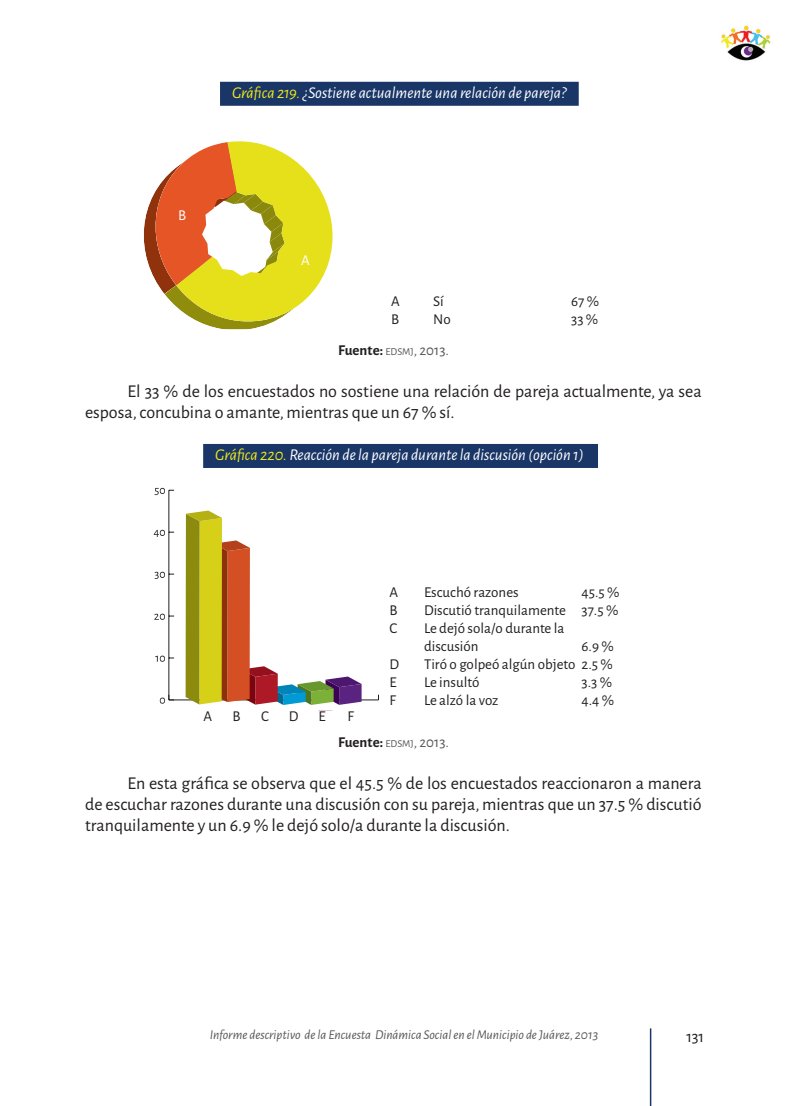
<style>
.page{position:relative;width:808px;height:1106px;background:#fff}
.page>*{position:absolute;margin:0;border:0;box-sizing:border-box;transform-origin:0 0}
.t1{font:18px/21px "Alegreya Sans";color:#231f20}
.t2{font:italic 16.5px "Alegreya Sans";color:#fff}
.t3{font:16.5px "Alegreya Sans";color:#231f20}
.t4{font:15px/18px "Alegreya Sans";color:#231f20}
.t5{font:700 15px "Alegreya Sans";color:#231f20}
.t6{font:15px "Alegreya Sans";color:#fff}
.t7{font:italic 13.5px "Alegreya Sans";color:#57585a}
.s1{color:#f1ea1a}
.s2{font-weight:400;font-size:10.5px;color:#57585a}
.s3{font-weight:400;color:#57585a}
</style>
<div class="page">
<hr style="left:650px;top:1028px;width:1px;height:78px;background:#193667">
<img style="left:721px;top:25px;width:50px;height:36px">
<div style="left:220px;top:82px;width:359px;height:24px;background:#193667"></div>
<div style="left:203px;top:444px;width:395px;height:24px;background:#193667"></div>
<svg style="left:143px;top:141px;width:190px;height:188px"></svg>
<hr style="left:169px;top:699px;width:209px;height:1px;background:#231f20">
<hr style="left:168px;top:490px;width:1px;height:210px;background:#231f20">
<svg style="left:160px;top:694px;width:14px;height:9px"></svg>
<svg style="left:155px;top:655px;width:19px;height:6px"></svg>
<svg style="left:154px;top:613px;width:20px;height:7px"></svg>
<svg style="left:155px;top:571px;width:19px;height:8px"></svg>
<svg style="left:154px;top:530px;width:20px;height:7px"></svg>
<svg style="left:155px;top:488px;width:19px;height:7px"></svg>
<svg style="left:186px;top:510px;width:176px;height:195px"></svg>
<p class="t6" style="left:178px;top:205px;width:10px">B</p>
<p class="t2" style="left:232px;top:82px;width:336px"><span class="s1">Gráfica 219.</span> ¿Sostiene actualmente una relación de pareja?</p>
<p class="t6" style="left:301px;top:250px;width:10px">A</p>
<p class="t4" style="left:391px;top:291px;width:10px">A</p>
<p class="t4" style="left:433px;top:291px;width:12px">Sí</p>
<p class="t4" style="left:571px;top:291px;width:30px">67 %</p>
<p class="t4" style="left:391px;top:309px;width:10px">B</p>
<p class="t4" style="left:433px;top:309px;width:19px">No</p>
<p class="t4" style="left:571px;top:309px;width:29px">33 %</p>
<p class="t5" style="left:338px;top:339px;width:112px">Fuente: <span class="s2">EDSMJ</span><span class="s3">, 2013.</span></p>
<p class="t1" style="left:85px;top:380px;width:618px;text-indent:43px">El 33 % de los encuestados no sostiene una relación de pareja actualmente, ya sea esposa, concubina o amante, mientras que un 67 % sí.</p>
<p class="t2" style="left:215px;top:444px;width:370px"><span class="s1">Gráfica 220.</span> Reacción de la pareja durante la discusión (opción 1)</p>
<p class="t4" style="left:389px;top:582px;width:10px">A</p>
<p class="t4" style="left:424px;top:582px;width:96px">Escuchó razones</p>
<p class="t4" style="left:581px;top:582px;width:40px">45.5 %</p>
<p class="t4" style="left:389px;top:600px;width:10px">B</p>
<p class="t4" style="left:424px;top:600px;width:196px">Discutió tranquilamente 37.5 %</p>
<p class="t4" style="left:389px;top:618px;width:9px">C</p>
<p class="t4" style="left:424px;top:618px;width:142px">Le dejó sola/o durante la discusión</p>
<p class="t4" style="left:581px;top:636px;width:34px">6.9 %</p>
<p class="t4" style="left:389px;top:654px;width:11px">D</p>
<p class="t4" style="left:424px;top:654px;width:190px">Tiró o golpeó algún objeto 2.5 %</p>
<p class="t4" style="left:389px;top:672px;width:9px">E</p>
<p class="t4" style="left:424px;top:672px;width:57px">Le insultó</p>
<p class="t4" style="left:581px;top:672px;width:32px">3.3 %</p>
<p class="t4" style="left:389px;top:690px;width:8px">F</p>
<p class="t4" style="left:424px;top:690px;width:76px">Le alzó la voz</p>
<p class="t4" style="left:581px;top:690px;width:34px">4.4 %</p>
<p class="t5" style="left:338px;top:731px;width:112px">Fuente: <span class="s2">EDSMJ</span><span class="s3">, 2013.</span></p>
<p class="t1" style="left:85px;top:772px;width:618px;text-align:justify;text-indent:43px">En esta gráfica se observa que el 45.5 % de los encuestados reaccionaron a manera de escuchar razones durante una discusión con su pareja, mientras que un 37.5 % discutió tranquilamente y un 6.9 % le dejó solo/a durante la discusión.</p>
<p class="t4" style="left:203px;top:706px;width:10px">A</p>
<p class="t4" style="left:232px;top:706px;width:10px">B</p>
<p class="t4" style="left:261px;top:706px;width:9px">C</p>
<p class="t4" style="left:289px;top:706px;width:11px">D</p>
<p class="t4" style="left:318px;top:706px;width:9px">E</p>
<p class="t4" style="left:347px;top:706px;width:8px">F</p>
<p class="t7" style="left:210px;top:1025px;width:390px">Informe descriptivo de la Encuesta Dinámica Social en el Municipio de Juárez, 2013</p>
<p class="t3" style="left:687px;top:1025px;width:19px">131</p>
</div>
